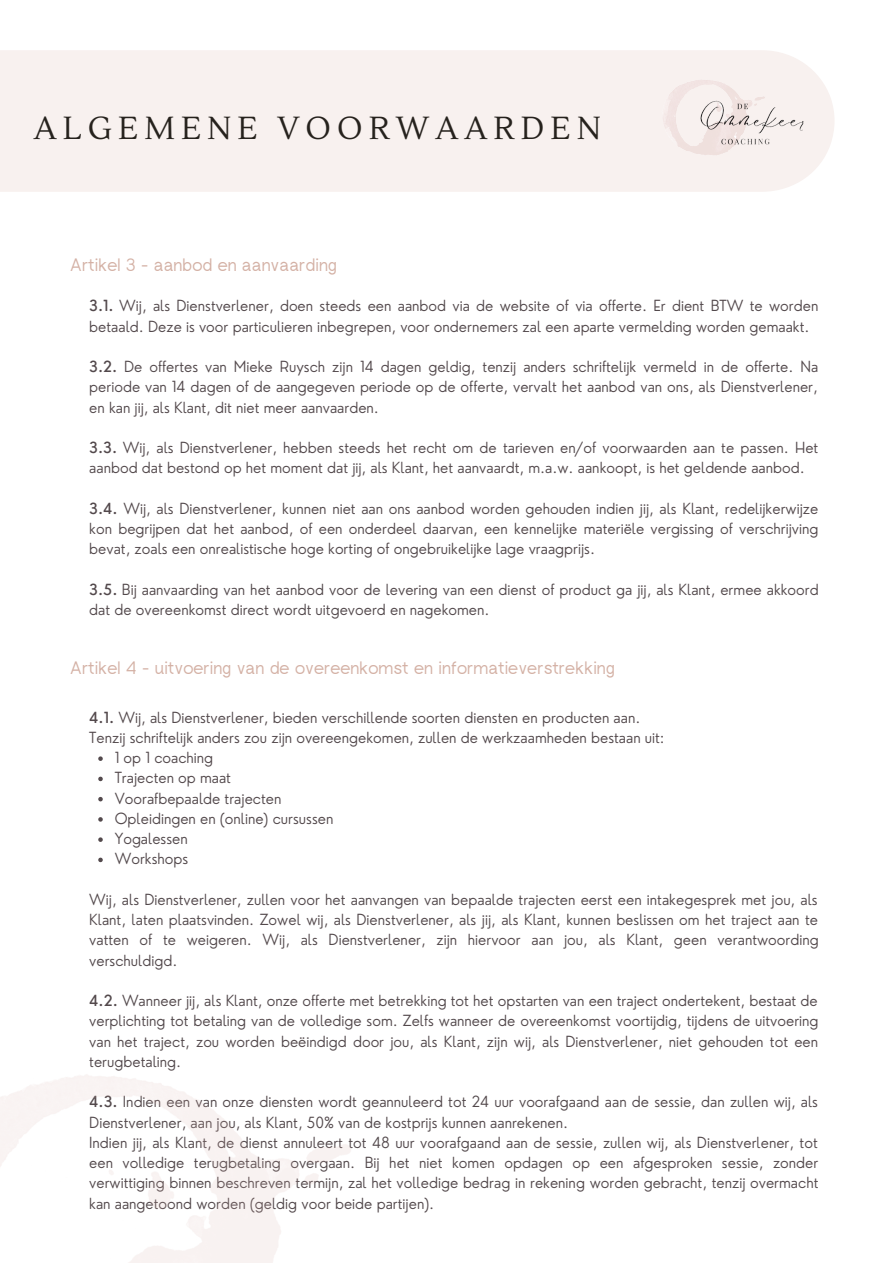
<style>
.page{position:relative;width:893px;height:1264px;background:#fff}
.page>*{position:absolute;margin:0;border:0;box-sizing:border-box;transform-origin:0 0}
.t1{font:31.8px "Lustria";letter-spacing:.19em;color:#26221d}
.t2{font:18px "rugratssans";color:#d4b1a5}
.t3{font:300 15px/20.2px "Nourd";color:#53494c}
.s1{font-weight:500}
</style>
<div class="page">
<div style="left:0;top:50px;width:628px;height:142px;background:#f8f1ef"></div>
<svg style="left:98px;top:756px;width:5px;height:5px"></svg>
<svg style="left:98px;top:776px;width:5px;height:5px"></svg>
<svg style="left:98px;top:797px;width:5px;height:4px"></svg>
<svg style="left:98px;top:817px;width:5px;height:4px"></svg>
<svg style="left:98px;top:837px;width:5px;height:4px"></svg>
<svg style="left:98px;top:857px;width:5px;height:5px"></svg>
<img style="left:628px;top:50px;width:206px;height:142px">
<h1 class="t1" style="left:34px;top:109px;width:568px">ALGEMENE VOORWAARDEN</h1>
<p class="t2" style="left:70px;top:258px;width:268px">Artikel 3 - aanbod en aanvaarding</p>
<p class="t3" style="left:89px;top:296px;width:730px"><span class="s1">3.1.</span> Wij, als Dienstverlener, doen steeds een aanbod via de website of via offerte. Er dient BTW te worden betaald. Deze is voor particulieren inbegrepen, voor ondernemers zal een aparte vermelding worden gemaakt.</p>
<p class="t3" style="left:89px;top:356px;width:730px;text-align:justify"><span class="s1">3.2.</span> De offertes van Mieke Ruysch zijn 14 dagen geldig, tenzij anders schriftelijk vermeld in de offerte. Na periode van 14 dagen of de aangegeven periode op de offerte, vervalt het aanbod van ons, als Dienstverlener, en kan jij, als Klant, dit niet meer aanvaarden.</p>
<p class="t3" style="left:89px;top:437px;width:730px"><span class="s1">3.3.</span> Wij, als Dienstverlener, hebben steeds het recht om de tarieven en/of voorwaarden aan te passen. Het aanbod dat bestond op het moment dat jij, als Klant, het aanvaardt, m.a.w. aankoopt, is het geldende aanbod.</p>
<p class="t3" style="left:89px;top:498px;width:730px;text-align:justify"><span class="s1">3.4.</span> Wij, als Dienstverlener, kunnen niet aan ons aanbod worden gehouden indien jij, als Klant, redelijkerwijze kon begrijpen dat het aanbod, of een onderdeel daarvan, een kennelijke materiële vergissing of verschrijving bevat, zoals een onrealistische hoge korting of ongebruikelijke lage vraagprijs.</p>
<p class="t3" style="left:89px;top:579px;width:731px"><span class="s1">3.5.</span> Bij aanvaarding van het aanbod voor de levering van een dienst of product ga jij, als Klant, ermee akkoord dat de overeenkomst direct wordt uitgevoerd en nagekomen.</p>
<p class="t2" style="left:70px;top:661px;width:546px">Artikel 4 - uitvoering van de overeenkomst en informatieverstrekking</p>
<p class="t3" style="left:89px;top:707px;width:577px"><span class="s1">4.1.</span> Wij, als Dienstverlener, bieden verschillende soorten diensten en producten aan.<br>Tenzij schriftelijk anders zou zijn overeengekomen, zullen de werkzaamheden bestaan uit:</p>
<p class="t3" style="left:115px;top:747px;width:220px">1 op 1 coaching<br>Trajecten op maat<br>Voorafbepaalde trajecten<br>Opleidingen en (online) cursussen<br>Yogalessen<br>Workshops</p>
<p class="t3" style="left:89px;top:889px;width:731px;text-align:justify">Wij, als Dienstverlener, zullen voor het aanvangen van bepaalde trajecten eerst een intakegesprek met jou, als Klant, laten plaatsvinden. Zowel wij, als Dienstverlener, als jij, als Klant, kunnen beslissen om het traject aan te vatten of te weigeren. Wij, als Dienstverlener, zijn hiervoor aan jou, als Klant, geen verantwoording verschuldigd.</p>
<p class="t3" style="left:89px;top:990px;width:730px;text-align:justify"><span class="s1">4.2.</span> Wanneer jij, als Klant, onze offerte met betrekking tot het opstarten van een traject ondertekent, bestaat de verplichting tot betaling van de volledige som. Zelfs wanneer de overeenkomst voortijdig, tijdens de uitvoering van het traject, zou worden beëindigd door jou, als Klant, zijn wij, als Dienstverlener, niet gehouden tot een terugbetaling.</p>
<p class="t3" style="left:89px;top:1091px;width:730px"><span class="s1">4.3.</span> Indien een van onze diensten wordt geannuleerd tot 24 uur voorafgaand aan de sessie, dan zullen wij, als Dienstverlener, aan jou, als Klant, 50% van de kostprijs kunnen aanrekenen.<br>Indien jij, als Klant, de dienst annuleert tot 48 uur voorafgaand aan de sessie, zullen wij, als Dienstverlener, tot een volledige terugbetaling overgaan. Bij het niet komen opdagen op een afgesproken sessie, zonder verwittiging binnen beschreven termijn, zal het volledige bedrag in rekening worden gebracht, tenzij overmacht kan aangetoond worden (geldig voor beide partijen).</p>
</div>
